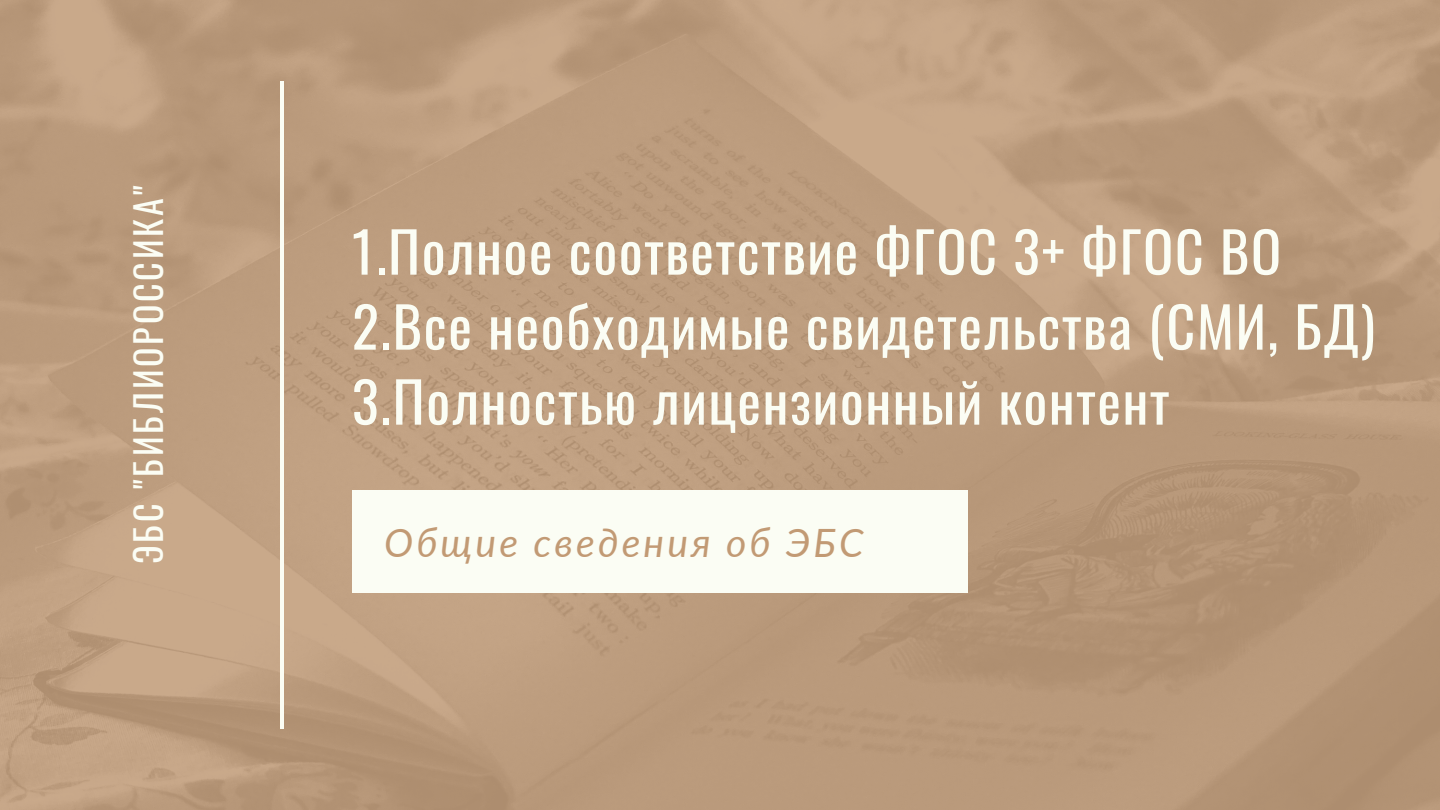
<style>
.page{position:relative;width:1440px;height:810px;background:#fff}
.page>*{position:absolute;margin:0;border:0;box-sizing:border-box;transform-origin:0 0}
.t1{font:56px "Oswald";letter-spacing:.03em;color:#fbfdf4}
.t2{font:italic 39px "Lato";letter-spacing:.08em;color:#c29a74}
.t3{font:36px "Oswald";letter-spacing:.08em;color:#fbfdf4}
</style>
<div class="page">
<img style="left:0;top:0;width:1440px;height:810px">
<div style="left:352px;top:491px;width:616px;height:102px;background:#fbfdf4"></div>
<hr style="left:280px;top:81px;width:3px;height:648px;background:#fbfdf4">
<p class="t3" style="left:120px;top:564px;width:380px;rotate:-90deg">ЭБС "БИБЛИОРОССИКА"</p>
<p class="t1" style="left:352px;top:208px;width:931px">1.Полное соответствие ФГОС 3+ ФГОС ВО</p>
<p class="t1" style="left:352px;top:283px;width:1025px">2.Все необходимые свидетельства (СМИ, БД)</p>
<p class="t1" style="left:352px;top:358px;width:819px">3.Полностью лицензионный контент</p>
<p class="t2" style="left:384px;top:518px;width:481px">Общие сведения об ЭБС</p>
</div>
